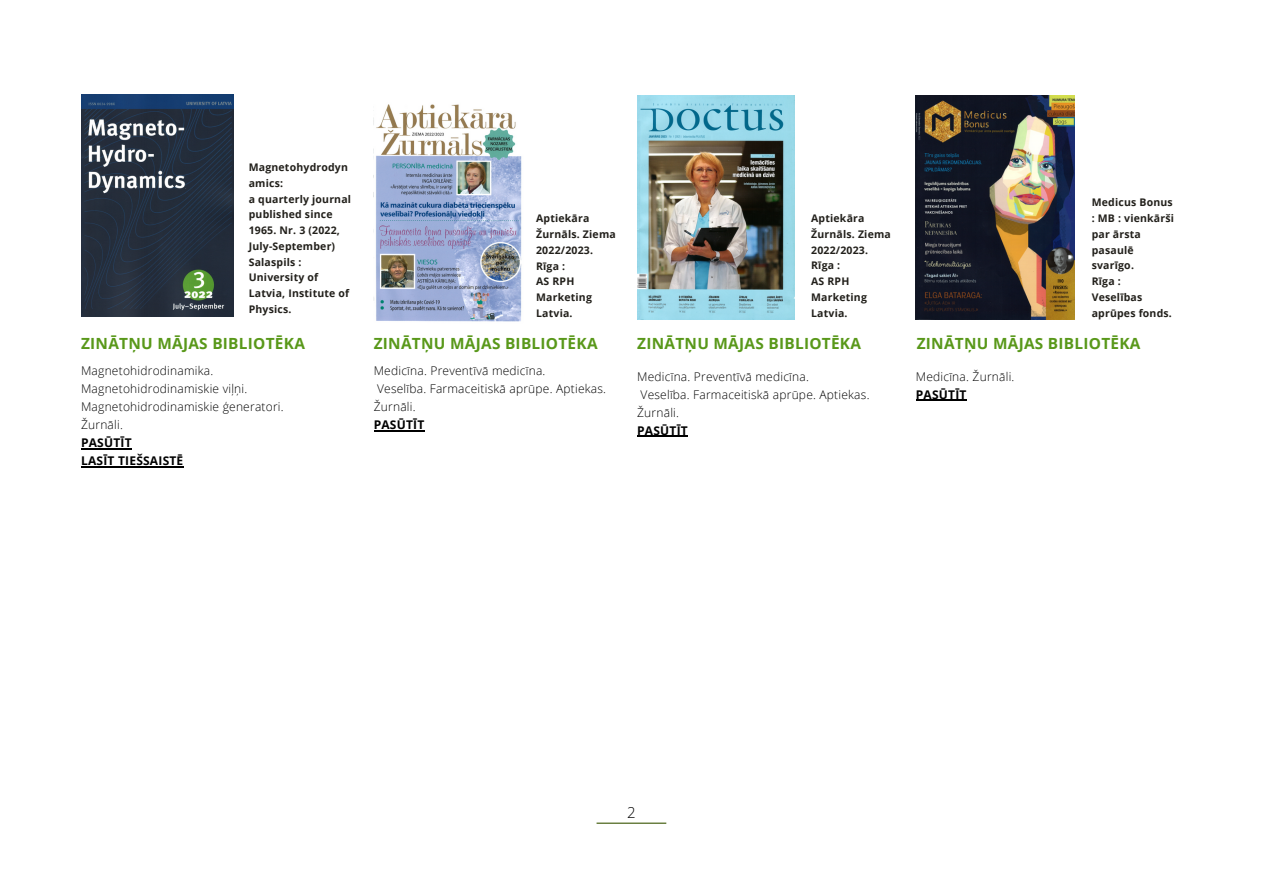
<style>
.page{position:relative;width:1263px;height:894px;background:#fff}
.page>*{position:absolute;margin:0;border:0;box-sizing:border-box;transform-origin:0 0}
.t1{font:700 15.45px "Open Sans";letter-spacing:.02em;color:#59981a}
.t2{font:300 15px "Open Sans";color:#000}
.t3{font:300 12px/18px "Open Sans";letter-spacing:.02em;color:#000}
.t4{font:700 12px "Open Sans";letter-spacing:.02em;color:#000}
.t5{font:700 10.5px/15.8px "Open Sans";letter-spacing:.02em;color:#22201b}
</style>
<div class="page">
<hr style="left:597px;top:822px;width:69px;height:1px;background:#3b5704">
<img style="left:81px;top:94px;width:152px;height:222px">
<img style="left:376px;top:104px;width:146px;height:218px">
<img style="left:637px;top:95px;width:158px;height:224px">
<img style="left:916px;top:96px;width:158px;height:223px">
<hr style="left:81px;top:448px;width:51px;height:1px;background:#000">
<hr style="left:81px;top:466px;width:103px;height:1px;background:#000">
<hr style="left:374px;top:430px;width:51px;height:1px;background:#000">
<hr style="left:637px;top:435px;width:51px;height:1px;background:#000">
<hr style="left:916px;top:399px;width:51px;height:1px;background:#000">
<p class="t5" style="left:249px;top:159px;width:101px">Magnetohydrodyn amics:</p>
<p class="t5" style="left:249px;top:191px;width:104px">a quarterly journal published since<br>1965. Nr. 3 (2022,<br>July-September)</p>
<p class="t5" style="left:249px;top:254px;width:102px">Salaspils :<br>University of<br>Latvia, Institute of<br>Physics.</p>
<p class="t5" style="left:536px;top:210px;width:81px">Aptiekāra<br>Žurnāls. Ziema<br>2022/2023.</p>
<p class="t5" style="left:536px;top:257px;width:31px">Rīga :</p>
<p class="t5" style="left:536px;top:273px;width:57px">AS RPH<br>Marketing<br>Latvia.</p>
<p class="t1" style="left:81px;top:332px;width:225px">ZINĀTŅU MĀJAS BIBLIOTĒKA</p>
<p class="t1" style="left:374px;top:332px;width:225px">ZINĀTŅU MĀJAS BIBLIOTĒKA</p>
<p class="t3" style="left:374px;top:361px;width:173px">Medicīna. Preventīvā medicīna.</p>
<p class="t3" style="left:374px;top:379px;width:234px">Veselība. Farmaceitiskā aprūpe. Aptiekas.<br>Žurnāli.</p>
<p class="t4" style="left:374px;top:416px;width:52px">PASŪTĪT</p>
<p class="t3" style="left:81px;top:361px;width:204px">Magnetohidrodinamika.<br>Magnetohidrodinamiskie viļņi.<br>Magnetohidrodinamiskie ģeneratori.</p>
<p class="t3" style="left:81px;top:415px;width:43px">Žurnāli.</p>
<p class="t4" style="left:81px;top:434px;width:52px">PASŪTĪT</p>
<p class="t4" style="left:81px;top:452px;width:104px">LASĪT TIEŠSAISTĒ</p>
<p class="t5" style="left:811px;top:210px;width:81px">Aptiekāra<br>Žurnāls. Ziema<br>2022/2023.</p>
<p class="t5" style="left:811px;top:257px;width:31px">Rīga :</p>
<p class="t5" style="left:811px;top:273px;width:57px">AS RPH<br>Marketing<br>Latvia.</p>
<p class="t5" style="left:1092px;top:194px;width:84px">Medicus Bonus : MB : vienkārši par ārsta pasaulē svarīgo.</p>
<p class="t5" style="left:1092px;top:273px;width:31px">Rīga :</p>
<p class="t5" style="left:1092px;top:289px;width:82px">Veselības aprūpes fonds.</p>
<p class="t1" style="left:637px;top:332px;width:225px">ZINĀTŅU MĀJAS BIBLIOTĒKA</p>
<p class="t1" style="left:917px;top:332px;width:225px">ZINĀTŅU MĀJAS BIBLIOTĒKA</p>
<p class="t3" style="left:637px;top:367px;width:173px">Medicīna. Preventīvā medicīna.</p>
<p class="t3" style="left:637px;top:385px;width:234px">Veselība. Farmaceitiskā aprūpe. Aptiekas.<br>Žurnāli.</p>
<p class="t4" style="left:637px;top:422px;width:52px">PASŪTĪT</p>
<p class="t3" style="left:916px;top:367px;width:100px">Medicīna. Žurnāli.</p>
<p class="t4" style="left:916px;top:386px;width:52px">PASŪTĪT</p>
<p class="t2" style="left:627px;top:801px;width:10px">2</p>
</div>
